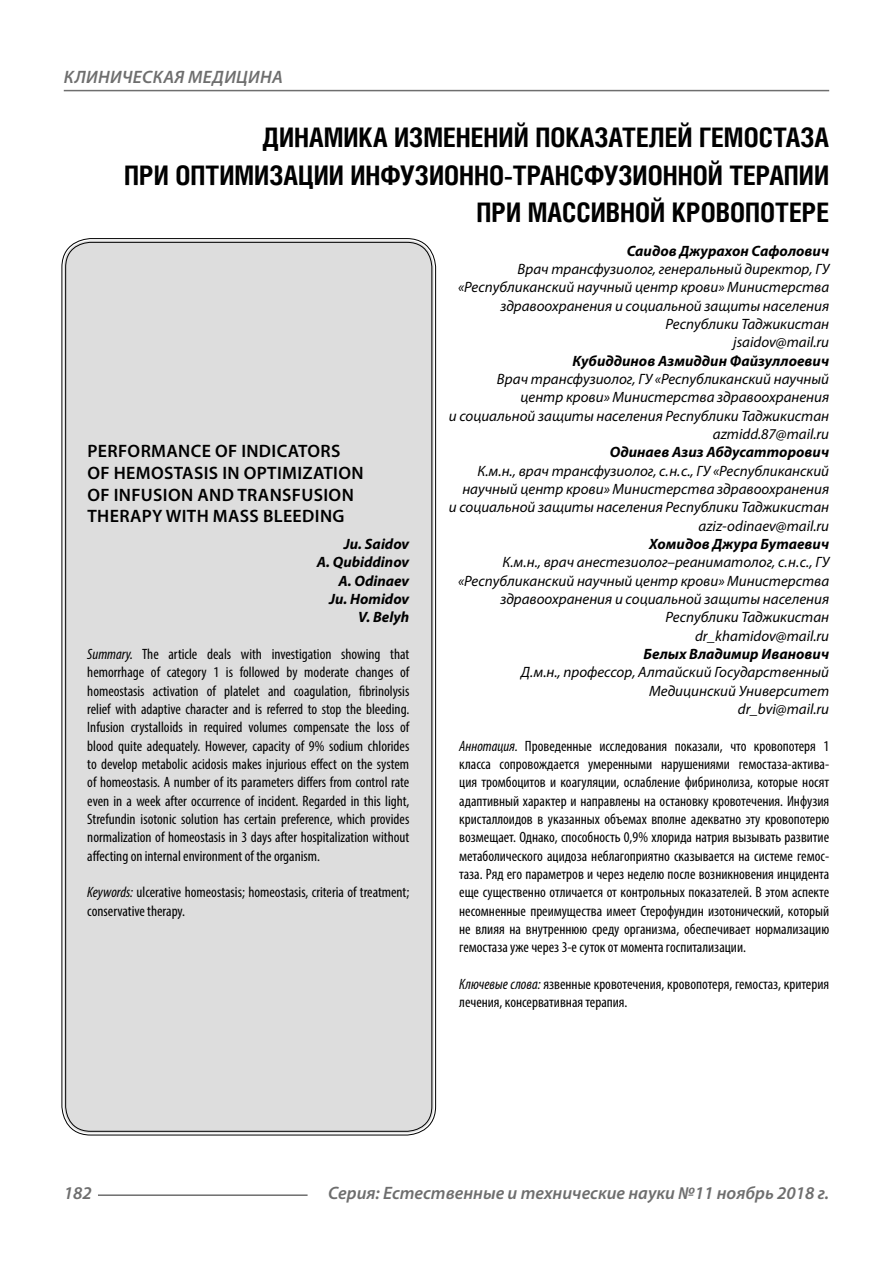
<style>
.page{position:relative;width:893px;height:1263px;background:#fff}
.page>*{position:absolute;margin:0;border:0;box-sizing:border-box;transform-origin:0 0}
.Header{font:700 27px/37.5px "Helios Cond";color:#000;text-align:right}
.Header-eng{font:600 18px/21.6px "Myriad Pro";letter-spacing:.02em;color:#000}
.t1{font:italic 600 18px "Myriad Pro";color:#6e6e6e}
.t2{font:italic 600 18px "Myriad Pro";letter-spacing:.02em;color:#6e6e6e}
.Annotation-rus{font:condensed 15px/18.3px "Myriad Pro";color:#000;text-align:justify}
.Annotation-eng{font:condensed 15px/18.3px "Myriad Pro";color:#000;text-align:justify}
.Author-doc{font:italic 15px/18.3px "Myriad Pro";color:#000;text-align:right}
.Author{font:italic 700 15px "Myriad Pro";color:#000}
.Author-email{font:italic 15px "Myriad Pro";color:#000}
.Author-eng{font:italic 700 15px "Myriad Pro";color:#000}
.s1{font-style:italic}
</style>
<div class="page">
<hr style="left:64px;top:90px;width:765px;height:1px;background:#6e6e6e">
<div style="left:64px;top:240px;width:370px;height:893px;background:#ddd;border-radius:27px"></div>
<hr style="left:98px;top:1194px;width:210px;height:2px;background:#6e6e6e">
<p class="t2" style="left:64px;top:66px;width:220px">КЛИНИЧЕСКАЯ МЕДИЦИНА</p>
<p class="Header" style="left:124px;top:118px;width:706px">ДИНАМИКА ИЗМЕНЕНИЙ ПОКАЗАТЕЛЕЙ ГЕМОСТАЗА<br>ПРИ ОПТИМИЗАЦИИ ИНФУЗИОННО-ТРАНСФУЗИОННОЙ ТЕРАПИИ<br>ПРИ МАССИВНОЙ КРОВОПОТЕРЕ</p>
<p class="Author" style="left:627px;top:241px;width:204px">Саидов Джурахон Сафолович</p>
<p class="Author-doc" style="left:458px;top:260px;width:373px">Врач трансфузиолог, генеральный директор, ГУ «Республиканский научный центр крови» Министерства здравоохранения и социальной защиты населения Республики Таджикистан</p>
<p class="Author-email" style="left:733px;top:333px;width:97px">jsaidov@mail.ru</p>
<p class="Author" style="left:572px;top:351px;width:258px">Кубиддинов Азмиддин Файзуллоевич</p>
<p class="Author-doc" style="left:449px;top:370px;width:382px">Врач трансфузиолог, ГУ «Республиканский научный<br>центр крови» Министерства здравоохранения<br>и социальной защиты населения Республики Таджикистан</p>
<p class="Author-email" style="left:713px;top:425px;width:118px">azmidd.87@mail.ru</p>
<p class="Author" style="left:610px;top:443px;width:221px">Одинаев Азиз Абдусатторович</p>
<p class="Author-doc" style="left:449px;top:461px;width:382px">К.м.н., врач трансфузиолог, с.н.с., ГУ «Республиканский научный центр крови» Министерства здравоохранения<br>и социальной защиты населения Республики Таджикистан</p>
<p class="Author-email" style="left:699px;top:516px;width:132px">aziz-odinaev@mail.ru</p>
<p class="Author" style="left:649px;top:534px;width:181px">Хомидов Джура Бутаевич</p>
<p class="Author-doc" style="left:458px;top:553px;width:373px">К.м.н., врач анестезиолог–реаниматолог, с.н.с., ГУ «Республиканский научный центр крови» Министерства здравоохранения и социальной защиты населения Республики Таджикистан</p>
<p class="Author-email" style="left:695px;top:626px;width:136px">dr_khamidov@mail.ru</p>
<p class="Author" style="left:644px;top:644px;width:187px">Белых Владимир Иванович</p>
<p class="Author-doc" style="left:521px;top:663px;width:310px">Д.м.н., профессор, Алтайский Государственный<br>Медицинский Университет</p>
<p class="Author-email" style="left:738px;top:700px;width:93px">dr_bvi@mail.ru</p>
<p class="Annotation-rus" style="left:459px;top:736px;width:371px"><span class="s1">Аннотация.</span> Проведенные исследования показали, что кровопотеря 1 класса сопровождается умеренными нарушениями гемостаза-актива&shy;ция тромбоцитов и коагуляции, ослабление фибринолиза, которые носят адаптивный характер и направлены на остановку кровотечения. Инфузия кристаллоидов в указанных объемах вполне адекватно эту кровопотерю возмещает. Однако, способность 0,9% хлорида натрия вызывать развитие метаболического ацидоза неблагоприятно сказывается на системе гемос&shy;таза. Ряд его параметров и через неделю после возникновения инцидента еще существенно отличается от контрольных показателей. В этом аспекте несомненные преимущества имеет Стерофундин изотонический, который не влияя на внутреннюю среду организма, обеспечивает нормализацию гемостаза уже через 3-е суток от момента госпитализации.</p>
<p class="Annotation-rus" style="left:459px;top:974px;width:371px"><span class="s1">Ключевые слова:</span> язвенные кровотечения, кровопотеря, гемостаз, критерия лечения, консервативная терапия.</p>
<p class="Header-eng" style="left:87px;top:440px;width:278px">PERFORMANCE OF INDICATORS<br>OF HEMOSTASIS IN OPTIMIZATION<br>OF INFUSION AND TRANSFUSION<br>THERAPY WITH MASS BLEEDING</p>
<p class="Author-eng" style="left:344px;top:534px;width:67px">Ju. Saidov</p>
<p class="Author-eng" style="left:317px;top:552px;width:94px">A. Qubiddinov</p>
<p class="Author-eng" style="left:338px;top:571px;width:72px">A. Odinaev</p>
<p class="Author-eng" style="left:329px;top:589px;width:82px">Ju. Homidov</p>
<p class="Author-eng" style="left:358px;top:607px;width:53px">V. Belyh</p>
<p class="Annotation-eng" style="left:87px;top:645px;width:324px"><span class="s1">Summary.</span> The article deals with investigation showing that hemorrhage of category 1 is followed by moderate changes of homeostasis activation of platelet and coagulation, fibrinolysis relief with adaptive character and is referred to stop the bleeding.<br>Infusion crystalloids in required volumes compensate the loss of blood quite adequately. However, capacity of 9% sodium chlorides to develop metabolic acidosis makes injurious effect on the system of homeostasis. A number of its parameters differs from control rate even in a week after occurrence of incident. Regarded in this light, Strefundin isotonic solution has certain preference, which provides normalization of homeostasis in 3 days after hospitalization without affecting on internal environment of the organism.</p>
<p class="Annotation-eng" style="left:87px;top:883px;width:324px"><span class="s1">Keywords:</span> ulcerative homeostasis; homeostasis, criteria of treatment; conservative therapy.</p>
<p class="t1" style="left:64px;top:1182px;width:30px">182</p>
<p class="t1" style="left:328px;top:1182px;width:503px">Серия: Естественные и технические науки №11 ноябрь 2018 г.</p>
</div>
